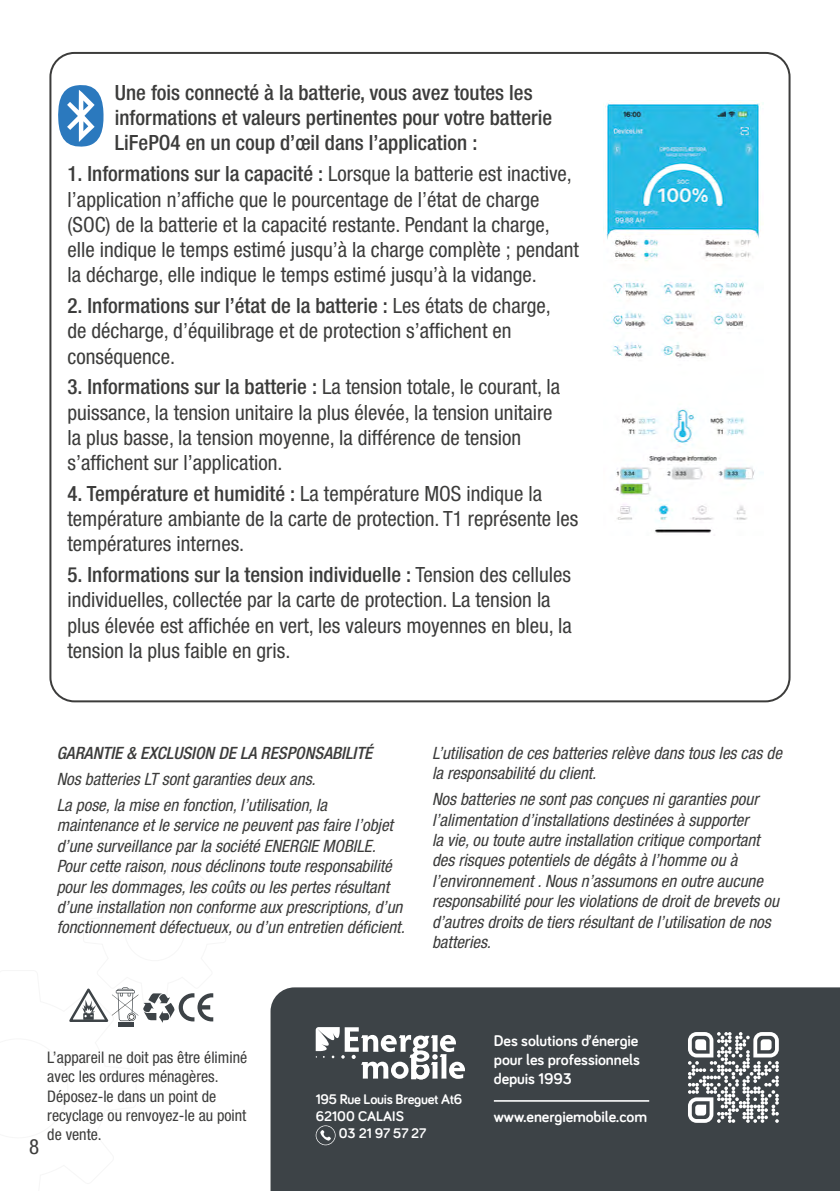
<style>
.page{position:relative;width:840px;height:1191px;background:#fff}
.page>*{position:absolute;margin:0;border:0;box-sizing:border-box;transform-origin:0 0}
.t1{font:condensed 21px/25.2px "Helvetica Neue LT Std";color:#3c3c3b}
.t2{font:500 condensed 21px/25.2px "Helvetica Neue LT Std";color:#3c3c3b}
.t3{font:italic condensed 17px/20.4px "Helvetica Neue LT Std";color:#3c3c3b}
.t4{font:italic 500 condensed 17px "Helvetica Neue LT Std";color:#3c3c3b}
.t5{font:condensed 16px/19.2px "Helvetica Neue LT Std";color:#3c3c3b}
.t6{font:700 16px/19.2px "Bariol";letter-spacing:-.005em;color:#fff;text-align:justify}
.t7{font:700 14.4px "Bariol";letter-spacing:-.02em;color:#fff}
.t8{font:700 14.4px "Bariol";color:#fff}
.s1{font-weight:500}
</style>
<div class="page">
<div style="left:270px;top:987px;width:417px;height:204px;background:#3d4347"></div>
<svg style="left:687px;top:987px;width:152px;height:204px"></svg>
<div style="left:315px;top:1125px;width:162px;height:43px;background:#3d4347"></div>
<svg style="left:315px;top:1027px;width:150px;height:52px"></svg>
<hr style="left:493px;top:1100px;width:155px;height:1px;background:#fff">
<svg style="left:143px;top:993px;width:70px;height:29px"></svg>
<svg style="left:69px;top:987px;width:67px;height:35px"></svg>
<hr style="left:118px;top:1022px;width:16px;height:4px;background:#3d4347">
<svg style="left:112px;top:994px;width:26px;height:21px"></svg>
<svg style="left:58px;top:85px;width:46px;height:62px"></svg>
<img style="left:603px;top:102px;width:158px;height:434px">
<p class="t2" style="left:115px;top:80px;width:438px">Une fois connecté à la batterie, vous avez toutes les informations et valeurs pertinentes pour votre batterie<br>LiFePO4 en un coup d’œil dans l’application :</p>
<p class="t1" style="left:67px;top:161px;width:513px"><span class="s1">1. Informations sur la capacité :</span> Lorsque la batterie est inactive, l’application n’affiche que le pourcentage de l’état de charge (SOC) de la batterie et la capacité restante. Pendant la charge, elle indique le temps estimé jusqu’à la charge complète ; pendant la décharge, elle indique le temps estimé jusqu’à la vidange.</p>
<p class="t1" style="left:67px;top:293px;width:485px"><span class="s1">2. Informations sur l’état de la batterie :</span> Les états de charge, de décharge, d’équilibrage et de protection s’affichent en conséquence.</p>
<p class="t1" style="left:67px;top:374px;width:494px"><span class="s1">3. Informations sur la batterie :</span> La tension totale, le courant, la puissance, la tension unitaire la plus élevée, la tension unitaire la plus basse, la tension moyenne, la différence de tension s’affichent sur l’application.</p>
<p class="t1" style="left:67px;top:481px;width:512px"><span class="s1">4. Température et humidité :</span> La température MOS indique la température ambiante de la carte de protection. T1 représente les températures internes.</p>
<p class="t1" style="left:67px;top:562px;width:505px"><span class="s1">5. Informations sur la tension individuelle :</span> Tension des cellules individuelles, collectée par la carte de protection. La tension la plus élevée est affichée en vert, les valeurs moyennes en bleu, la tension la plus faible en gris.</p>
<p class="t4" style="left:57px;top:742px;width:317px">GARANTIE &amp; EXCLUSION DE LA RESPONSABILITÉ</p>
<p class="t3" style="left:57px;top:766px;width:272px;line-height:26px">Nos batteries LT sont garanties deux ans.<br>La pose, la mise en fonction, l’utilisation, la</p>
<p class="t3" style="left:57px;top:815px;width:349px">maintenance et le service ne peuvent pas faire l’objet d’une surveillance par la société ENERGIE MOBILE.<br>Pour cette raison, nous déclinons toute responsabilité pour les dommages, les coûts ou les pertes résultant d’une installation non conforme aux prescriptions, d’un fonctionnement défectueux, ou d’un entretien déficient.</p>
<p class="t3" style="left:432px;top:743px;width:351px">L’utilisation de ces batteries relève dans tous les cas de la responsabilité du client.</p>
<p class="t3" style="left:432px;top:789px;width:348px">Nos batteries ne sont pas conçues ni garanties pour l’alimentation d’installations destinées à supporter<br>la vie, ou toute autre installation critique comportant des risques potentiels de dégâts à l’homme ou à l’environnement . Nous n’assumons en outre aucune responsabilité pour les violations de droit de brevets ou d’autres droits de tiers résultant de l’utilisation de nos batteries.</p>
<p class="t1" style="left:29px;top:1133px;width:12px">8</p>
<p class="t5" style="left:47px;top:1047px;width:201px">L’appareil ne doit pas être éliminé avec les ordures ménagères.<br>Déposez-le dans un point de recyclage ou renvoyez-le au point de vente.</p>
<p class="t7" style="left:315px;top:1089px;width:148px">195 Rue Louis Breguet At6</p>
<p class="t8" style="left:315px;top:1106px;width:90px">62100 CALAIS</p>
<p class="t7" style="left:338px;top:1123px;width:89px">03 21 97 57 27</p>
<p class="t6" style="left:493px;top:1030px;width:147px">Des solutions d’énergie pour les professionnels depuis 1993</p>
<p class="t6" style="left:493px;top:1106px;width:155px">www.energiemobile.com</p>
</div>
